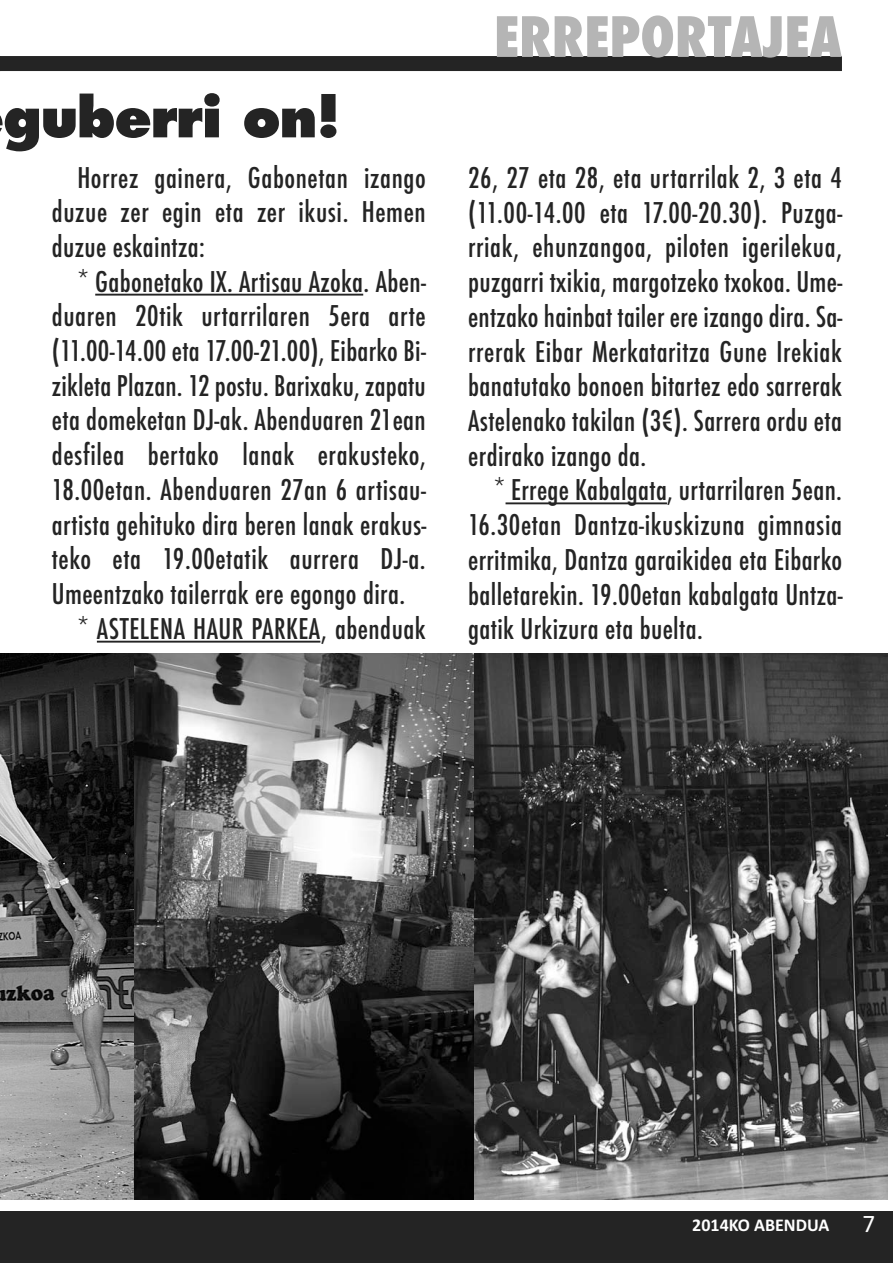
<style>
.page{position:relative;width:893px;height:1263px;background:#fff}
.page>*{position:absolute;margin:0;border:0;box-sizing:border-box;transform-origin:0 0}
.t1{font:800 condensed 54px "Futura";color:#b5b5b5}
.t2{font:800 54px "Futura";letter-spacing:-.025em;color:#242424}
.t3{font:500 condensed 27.75px/34.7px "Futura";letter-spacing:.015em;color:#242424;text-align:justify}
.t4{font:25.2px "Calibri";color:#fff}
.t5{font:700 18px "Calibri";color:#fff}
</style>
<div class="page">
<hr style="left:95px;top:294px;width:268px;height:2px;background:#242424">
<hr style="left:97px;top:641px;width:223px;height:2px;background:#242424">
<hr style="left:506px;top:502px;width:161px;height:2px;background:#242424">
<div style="left:0;top:1211px;width:893px;height:52px;background:#242424"></div>
<div style="left:0;top:56px;width:842px;height:15px;background:#242424"></div>
<img style="left:134px;top:653px;width:340px;height:546px">
<img style="left:474px;top:653px;width:413px;height:546px">
<img style="left:0;top:653px;width:134px;height:546px">
<h1 class="t2" style="left:3px;top:94px;width:340px">guberri on!</h1>
<p class="t3" style="left:52px;top:162px;width:375px;text-indent:26px">Horrez gainera, Gabonetan izango duzue zer egin eta zer ikusi. Hemen duzue eskaintza:</p>
<p class="t3" style="left:77px;top:266px;width:350px">* Gabonetako IX. Artisau Azoka. Aben-</p>
<p class="t3" style="left:52px;top:300px;width:375px">duaren 20tik urtarrilaren 5era arte</p>
<p class="t3" style="left:52px;top:335px;width:376px">(11.00-14.00 eta 17.00-21.00), Eibarko Bi-</p>
<p class="t3" style="left:52px;top:370px;width:375px">zikleta Plazan. 12 postu. Barixaku, zapatu</p>
<p class="t3" style="left:52px;top:405px;width:375px">eta domeketan DJ-ak. Abenduaren 21ean</p>
<p class="t3" style="left:52px;top:439px;width:375px">desfilea bertako lanak erakusteko,</p>
<p class="t3" style="left:52px;top:474px;width:376px">18.00etan. Abenduaren 27an 6 artisau-</p>
<p class="t3" style="left:52px;top:509px;width:376px">artista gehituko dira beren lanak erakus-</p>
<p class="t3" style="left:52px;top:543px;width:375px">teko eta 19.00etatik aurrera DJ-a.</p>
<p class="t3" style="left:52px;top:578px;width:355px">Umeentzako tailerrak ere egongo dira.</p>
<p class="t3" style="left:77px;top:613px;width:350px">* ASTELENA HAUR PARKEA, abenduak</p>
<h1 class="t1" style="left:494px;top:14px;width:349px">ERREPORTAJEA</h1>
<p class="t3" style="left:468px;top:162px;width:376px">26, 27 eta 28, eta urtarrilak 2, 3 eta 4 (11.00-14.00 eta 17.00-20.30). Puzga&shy;rriak, ehunzangoa, piloten igerilekua, puzgarri txikia, margotzeko txokoa. Ume&shy;entzako hainbat tailer ere izango dira. Sa&shy;rrerak Eibar Merkataritza Gune Irekiak banatutako bonoen bitartez edo sarrerak Astelenako takilan (3€). Sarrera ordu eta erdirako izango da.</p>
<p class="t3" style="left:468px;top:474px;width:376px;text-indent:26px">* Errege Kabalgata, urtarrilaren 5ean.<br>16.30etan Dantza-ikuskizuna gimnasia erritmika, Dantza garaikidea eta Eibarko balletarekin. 19.00etan kabalgata Untza&shy;gatik Urkizura eta buelta.</p>
<p class="t5" style="left:692px;top:1214px;width:138px">2014KO ABENDUA</p>
<p class="t4" style="left:863px;top:1209px;width:14px">7</p>
</div>
